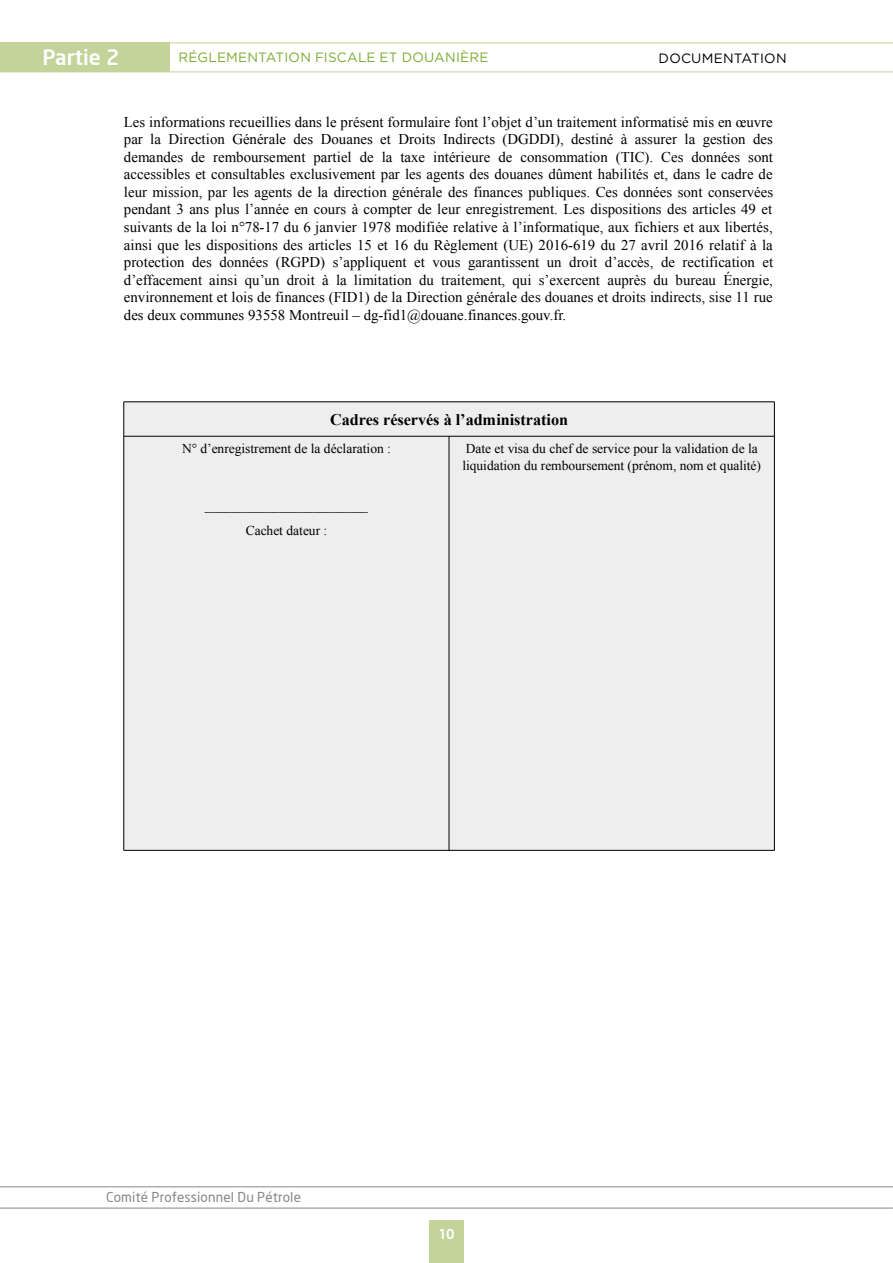
<style>
.page{position:relative;width:893px;height:1263px;background:#fff}
.page>*{position:absolute;margin:0;border:0;box-sizing:border-box;transform-origin:0 0}
.t1{font:500 21px "Neo Sans";color:#fff}
.t2{font:700 16.2px "Times New Roman";color:#000}
.t3{font:14.85px/17.5px "Times New Roman";color:#000;text-align:justify}
.t4{font:13.5px/24.8px "Times New Roman";color:#000;text-align:center}
.t5{font:13.5px "Gotham";letter-spacing:.015em;color:#7cab30}
.t6{font:13.5px "Neo Sans";letter-spacing:.01em;color:#878787}
.t7{font:13.5px "Gotham";letter-spacing:.015em;color:#000}
.t8{font:500 13.5px "Neo Sans";color:#fff}
</style>
<div class="page">
<hr style="left:0;top:43px;width:893px;height:1px;background:#c4d39a">
<hr style="left:0;top:72px;width:893px;height:1px;background:#c4d39a">
<hr style="left:0;top:1186px;width:893px;height:1px;background:#878787">
<hr style="left:0;top:1208px;width:893px;height:1px;background:#878787">
<div style="left:0;top:43px;width:170px;height:29px;background:#c4d39a"></div>
<div style="left:429px;top:1220px;width:34px;height:43px;background:#c4d39a"></div>
<div style="left:124px;top:402px;width:650px;height:34px;background:#eee"></div>
<div style="left:124px;top:436px;width:325px;height:414px;background:#eee"></div>
<div style="left:449px;top:436px;width:325px;height:414px;background:#eee"></div>
<hr style="left:124px;top:402px;width:650px;height:1px;background:#000">
<hr style="left:124px;top:436px;width:650px;height:1px;background:#000">
<hr style="left:124px;top:850px;width:650px;height:1px;background:#000">
<hr style="left:124px;top:402px;width:1px;height:34px;background:#000">
<hr style="left:124px;top:436px;width:1px;height:414px;background:#000">
<hr style="left:449px;top:436px;width:1px;height:414px;background:#000">
<hr style="left:774px;top:402px;width:1px;height:34px;background:#000">
<hr style="left:774px;top:436px;width:1px;height:414px;background:#000">
<h1 class="t1" style="left:43px;top:44px;width:78px">Partie 2</h1>
<p class="t5" style="left:179px;top:49px;width:311px">RÉGLEMENTATION FISCALE ET DOUANIÈRE</p>
<p class="t7" style="left:659px;top:49px;width:130px">DOCUMENTATION</p>
<p class="t3" style="left:124px;top:113px;width:651px">Les informations recueillies dans le présent formulaire font l’objet d’un traitement informatisé mis en œuvre par la Direction Générale des Douanes et Droits Indirects (DGDDI), destiné à assurer la gestion des demandes de remboursement partiel de la taxe intérieure de consommation (TIC). Ces données sont accessibles et consultables exclusivement par les agents des douanes dûment habilités et, dans le cadre de leur mission, par les agents de la direction générale des finances publiques. Ces données sont conservées pendant 3 ans plus l’année en cours à compter de leur enregistrement. Les dispositions des articles 49 et suivants de la loi n°78-17 du 6 janvier 1978 modifiée relative à l’informatique, aux fichiers et aux libertés, ainsi que les dispositions des articles 15 et 16 du Règlement (UE) 2016-619 du 27 avril 2016 relatif à la protection des données (RGPD) s’appliquent et vous garantissent un droit d’accès, de rectification et d’effacement ainsi qu’un droit à la limitation du traitement, qui s’exercent auprès du bureau Énergie, environnement et lois de finances (FID1) de la Direction générale des douanes et droits indirects, sise 11 rue des deux communes 93558 Montreuil – dg-fid1@douane.finances.gouv.fr.</p>
<p class="t2" style="left:330px;top:410px;width:239px">Cadres réservés à l’administration</p>
<p class="t4" style="left:182px;top:436px;width:210px">N° d’enregistrement de la déclaration :</p>
<p class="t4" style="left:462px;top:440px;width:300px;line-height:17.1px;text-align:left">Date et visa du chef de service pour la validation de la liquidation du remboursement (prénom, nom et qualité)</p>
<p class="t4" style="left:205px;top:493px;width:165px">________________________<br>Cachet dateur :</p>
<p class="t6" style="left:106px;top:1189px;width:196px">Comité Professionnel Du Pétrole</p>
<p class="t8" style="left:438px;top:1226px;width:18px">10</p>
</div>
